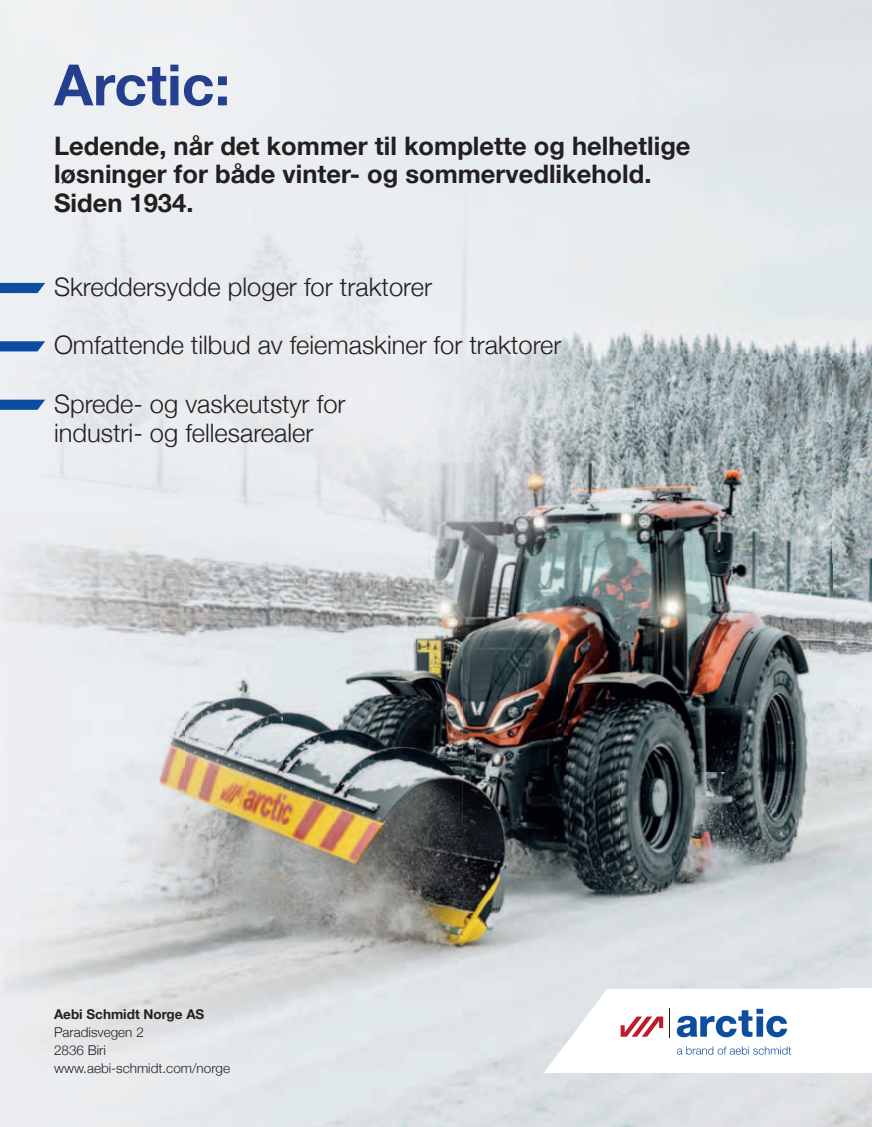
<style>
.page{position:relative;width:872px;height:1127px;background:#fff}
.page>*{position:absolute;margin:0;border:0;box-sizing:border-box;transform-origin:0 0}
.t1{font:700 57px "Helvetica Neue";color:#253f8e}
.t2{font:300 25.5px/29.2px "Helvetica Neue";color:#231f20}
.t3{font:700 25.5px/28.5px "Helvetica Neue";color:#231f20}
.t4{font:300 13.5px/18px "Helvetica Neue";color:#231f20}
.t5{font:700 13.5px "Helvetica Neue";color:#231f20}
</style>
<div class="page">
<img style="left:634px;top:249px;width:238px;height:105px">
<img style="left:621px;top:354px;width:251px;height:773px">
<img style="left:568px;top:549px;width:53px;height:578px">
<img style="left:462px;top:602px;width:106px;height:525px">
<img style="left:283px;top:658px;width:179px;height:469px">
<svg style="left:543px;top:989px;width:296px;height:84px"></svg>
<div style="left:839px;top:989px;width:33px;height:84px;background:#fff"></div>
<img style="left:0;top:511px;width:184px;height:616px">
<img style="left:184px;top:591px;width:49px;height:536px">
<img style="left:233px;top:643px;width:50px;height:484px">
<svg style="left:0;top:283px;width:45px;height:10px"></svg>
<svg style="left:0;top:341px;width:45px;height:10px"></svg>
<svg style="left:0;top:400px;width:45px;height:10px"></svg>
<img style="left:283px;top:132px;width:201px;height:526px">
<img style="left:483px;top:157px;width:51px;height:476px">
<img style="left:533px;top:188px;width:51px;height:414px">
<img style="left:584px;top:240px;width:50px;height:309px">
<img style="left:195px;top:147px;width:88px;height:496px">
<img style="left:151px;top:199px;width:44px;height:392px">
<h1 class="t1" style="left:54px;top:40px;width:178px">Arctic:</h1>
<p class="t3" style="left:54px;top:132px;width:638px">Ledende, når det kommer til komplette og helhetlige løsninger for både vinter- og sommervedlikehold.<br>Siden 1934.</p>
<p class="t2" style="left:54px;top:270px;width:379px">Skreddersydde ploger for traktorer</p>
<p class="t2" style="left:54px;top:328px;width:509px">Omfattende tilbud av feiemaskiner for traktorer</p>
<p class="t2" style="left:54px;top:387px;width:293px">Sprede- og vaskeutstyr for industri- og fellesarealer</p>
<p class="t5" style="left:54px;top:1003px;width:152px">Aebi Schmidt Norge AS</p>
<p class="t4" style="left:54px;top:1022px;width:178px">Paradisvegen 2<br>2836 Biri www.aebi-schmidt.com/norge</p>
</div>
